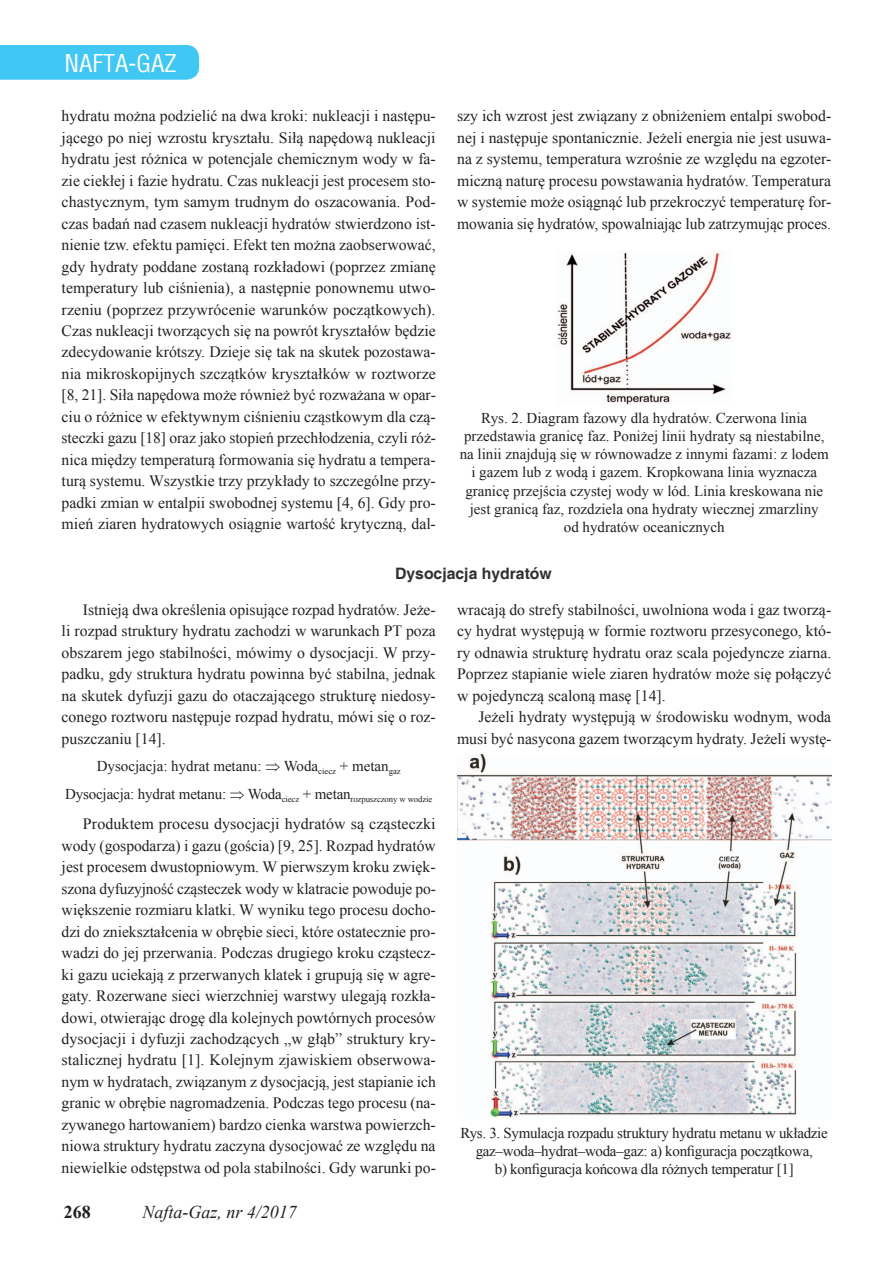
<style>
.page{position:relative;width:893px;height:1263px;background:#fff}
.page>*{position:absolute;margin:0;border:0;box-sizing:border-box;transform-origin:0 0}
.t1{font:24px "Switzerland Condensed";color:#fff}
.t2{font:italic 18px "Times New Roman";color:#231f20}
.t3{font:700 18px "Times New Roman";color:#231f20}
.t4{font:15.75px/21.5px "Times New Roman";color:#231f20;text-align:justify}
.t5{font:700 15.75px "Helvetica";color:#312f30}
.t6{font:15px/18px "Times New Roman";color:#231f20;text-align:center}
.t7{font:15px/18px "Times New Roman";letter-spacing:-.02em;color:#231f20;text-align:center}
</style>
<div class="page">
<div style="left:0;top:45px;width:199px;height:35px;background:#40c7f4"></div>
<img style="left:557px;top:252px;width:174px;height:153px">
<img style="left:457px;top:754px;width:374px;height:364px">
<h1 class="t1" style="left:64px;top:49px;width:114px">NAFTA-GAZ</h1>
<p class="t4" style="left:62px;top:105px;width:376px">hydratu można podzielić na dwa kroki: nukleacji i następu&shy;jącego po niej wzrostu kryształu. Siłą napędową nukleacji hydratu jest różnica w potencjale chemicznym wody w fa&shy;zie ciekłej i fazie hydratu. Czas nukleacji jest procesem sto&shy;chastycznym, tym samym trudnym do oszacowania. Pod&shy;czas badań nad czasem nukleacji hydratów stwierdzono ist&shy;nienie tzw. efektu pamięci. Efekt ten można zaobserwować, gdy hydraty poddane zostaną rozkładowi (poprzez zmianę temperatury lub ciśnienia), a następnie ponownemu utwo&shy;rzeniu (poprzez przywrócenie warunków początkowych).<br>Czas nukleacji tworzących się na powrót kryształów będzie zdecydowanie krótszy. Dzieje się tak na skutek pozostawa&shy;nia mikroskopijnych szczątków kryształków w roztworze [8, 21]. Siła napędowa może również być rozważana w opar&shy;ciu o różnice w efektywnym ciśnieniu cząstkowym dla czą&shy;steczki gazu [18] oraz jako stopień przechłodzenia, czyli róż&shy;nica między temperaturą formowania się hydratu a tempera&shy;turą systemu. Wszystkie trzy przykłady to szczególne przy&shy;padki zmian w entalpii swobodnej systemu [4, 6]. Gdy pro&shy;mień ziaren hydratowych osiągnie wartość krytyczną, dal-</p>
<p class="t4" style="left:457px;top:105px;width:376px">szy ich wzrost jest związany z obniżeniem entalpi swobod&shy;nej i następuje spontanicznie. Jeżeli energia nie jest usuwa&shy;na z systemu, temperatura wzrośnie ze względu na egzoter&shy;miczną naturę procesu powstawania hydratów. Temperatura w systemie może osiągnąć lub przekroczyć temperaturę for&shy;mowania się hydratów, spowalniając lub zatrzymując proces.</p>
<p class="t6" style="left:460px;top:409px;width:371px">Rys. 2. Diagram fazowy dla hydratów. Czerwona linia przedstawia granicę faz. Poniżej linii hydraty są niestabilne, na linii znajdują się w równowadze z innymi fazami: z lodem i gazem lub z wodą i gazem. Kropkowana linia wyznacza granicę przejścia czystej wody w lód. Linia kreskowana nie jest granicą faz, rozdziela ona hydraty wiecznej zmarzliny<br>od hydratów oceanicznych</p>
<p class="t5" style="left:395px;top:563px;width:158px">Dysocjacja hydratów</p>
<p class="t4" style="left:457px;top:599px;width:376px">wracają do strefy stabilności, uwolniona woda i gaz tworzą&shy;cy hydrat występują w formie roztworu przesyconego, któ&shy;ry odnawia strukturę hydratu oraz scala pojedyncze ziarna.<br>Poprzez stapianie wiele ziaren hydratów może się połączyć w pojedynczą scaloną masę [14].</p>
<p class="t4" style="left:457px;top:706px;width:376px;text-align:right">Jeżeli hydraty występują w środowisku wodnym, woda musi być nasycona gazem tworzącym hydraty. Jeżeli wystę-</p>
<p class="t4" style="left:62px;top:599px;width:376px;text-indent:21px">Istnieją dwa określenia opisujące rozpad hydratów. Jeże&shy;li rozpad struktury hydratu zachodzi w warunkach PT poza obszarem jego stabilności, mówimy o dysocjacji. W przy&shy;padku, gdy struktura hydratu powinna być stabilna, jednak na skutek dyfuzji gazu do otaczającego strukturę niedosy&shy;conego roztworu następuje rozpad hydratu, mówi się o roz&shy;puszczaniu [14].</p>
<p class="t6" style="left:65px;top:752px;width:369px;line-height:27.5px">Dysocjacja: hydrat metanu: ⇒ Woda<sub>ciecz</sub> + metan<sub>gaz<br></sub>Dysocjacja: hydrat metanu: ⇒ Woda<sub>ciecz</sub> + metan<sub>rozpuszczony</sub> <sub>w</sub> <sub>wodzie</sub></p>
<p class="t4" style="left:62px;top:813px;width:376px;text-indent:21px">Produktem procesu dysocjacji hydratów są cząsteczki wody (gospodarza) i gazu (gościa) [9, 25]. Rozpad hydratów jest procesem dwustopniowym. W pierwszym kroku zwięk&shy;szona dyfuzyjność cząsteczek wody w klatracie powoduje po&shy;większenie rozmiaru klatki. W wyniku tego procesu docho&shy;dzi do zniekształcenia w obrębie sieci, które ostatecznie pro&shy;wadzi do jej przerwania. Podczas drugiego kroku cząstecz&shy;ki gazu uciekają z przerwanych klatek i grupują się w agre&shy;gaty. Rozerwane sieci wierzchniej warstwy ulegają rozkła&shy;dowi, otwierając drogę dla kolejnych powtórnych procesów dysocjacji i dyfuzji zachodzących „w głąb” struktury kry&shy;stalicznej hydratu [1]. Kolejnym zjawiskiem obserwowa&shy;nym w hydratach, związanym z dysocjacją, jest stapianie ich granic w obrębie nagromadzenia. Podczas tego procesu (na&shy;zywanego hartowaniem) bardzo cienka warstwa powierzch&shy;niowa struktury hydratu zaczyna dysocjować ze względu na niewielkie odstępstwa od pola stabilności. Gdy warunki po-</p>
<p class="t7" style="left:461px;top:1124px;width:369px">Rys. 3. Symulacja rozpadu struktury hydratu metanu w układzie gaz–woda–hydrat–woda–gaz: a) konfiguracja początkowa,<br>b) konfiguracja końcowa dla różnych temperatur [1]</p>
<p class="t3" style="left:64px;top:1199px;width:28px">268</p>
<p class="t2" style="left:142px;top:1200px;width:156px">Nafta-Gaz, nr 4/2017</p>
</div>
